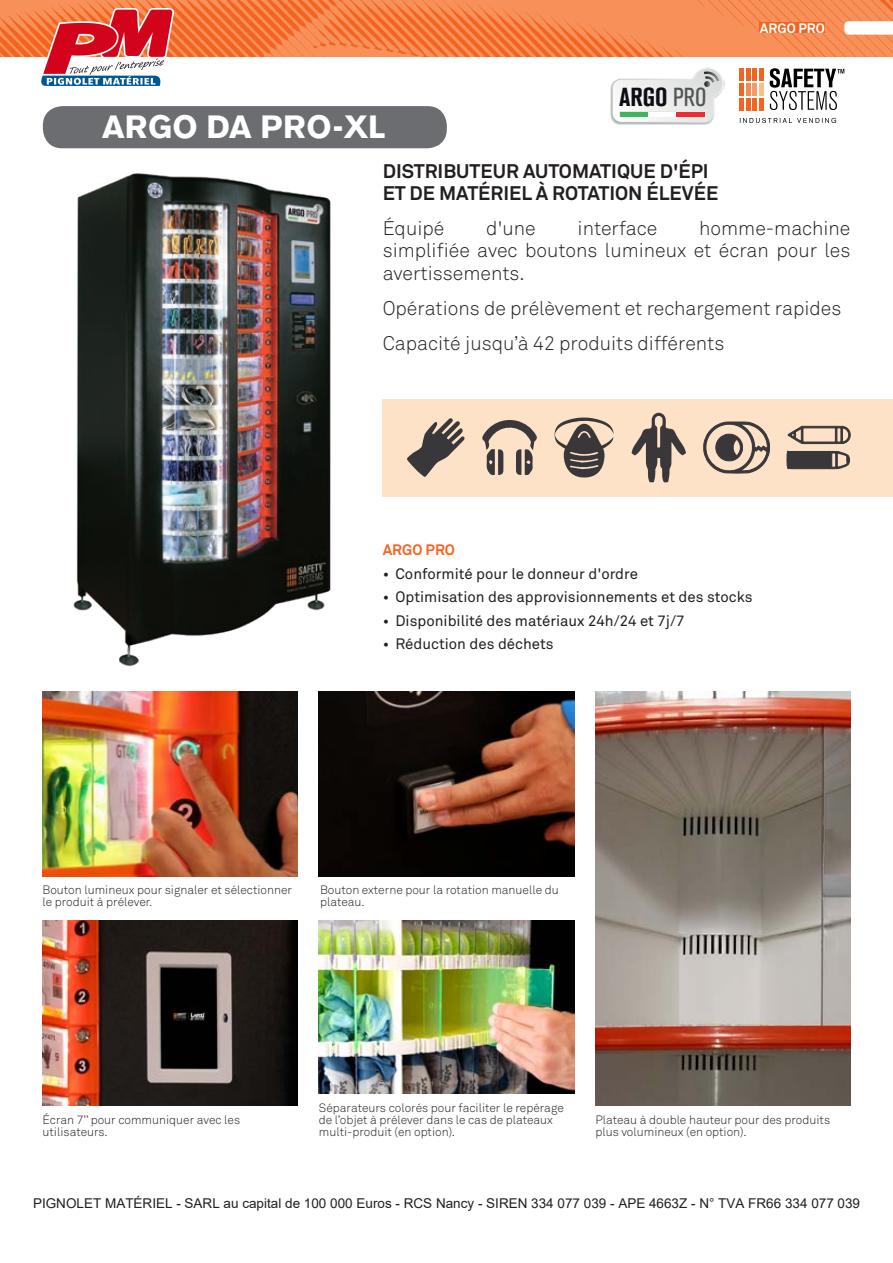
<style>
.page{position:relative;width:893px;height:1263px;background:#fff}
.page>*{position:absolute;margin:0;border:0;box-sizing:border-box;transform-origin:0 0}
.t1{font:700 31.95px "Akzidenz Grotesk BQ";letter-spacing:.02em;color:#fff}
.t2{font:700 condensed 25.8px "Akzidenz Grotesk BQ";color:#0e0c15}
.p1__testo_adv{font:19.5px/22.5px "Akkurat Light Pro";color:#231f20;text-align:justify}
.p1__titoletto_bold{font:700 19.5px/21px "Akkurat Pro";color:#231f20}
.p1__elenco_punto_arg{font:15px "Akkurat Pro";color:#231f20}
.p1__argo_pro{font:700 15px "Akkurat Pro";color:#f36421}
.t3{font:13.5px "Arial";color:#231f20}
.t4{font:700 13.5px "Akkurat Pro";color:#fff}
.p1__dida{font:12px/12px "Akkurat Light Pro";color:#231f20}
.s1{font-weight:400;color:#515356}
</style>
<div class="page">
<img style="left:0;top:0;width:893px;height:56px">
<div style="left:760px;top:23px;width:65px;height:10px;background:#f36421"></div>
<div style="left:739px;top:68px;width:5px;height:13px;background:#f36421"></div>
<div style="left:739px;top:83px;width:5px;height:12px;background:#f36421"></div>
<div style="left:739px;top:98px;width:5px;height:12px;background:#f36421"></div>
<svg style="left:740px;top:68px;width:104px;height:55px"></svg>
<svg style="left:844px;top:21px;width:49px;height:14px"></svg>
<img style="left:610px;top:80px;width:114px;height:45px">
<svg style="left:612px;top:68px;width:111px;height:55px"></svg>
<div style="left:383px;top:399px;width:510px;height:97px;background:#fde2c7"></div>
<img style="left:73px;top:173px;width:258px;height:494px">
<div style="left:43px;top:106px;width:404px;height:42px;background:#6c6d70;border-radius:19px"></div>
<img style="left:43px;top:691px;width:255px;height:185px">
<img style="left:319px;top:691px;width:255px;height:185px">
<img style="left:319px;top:921px;width:255px;height:173px">
<img style="left:43px;top:921px;width:255px;height:185px">
<svg style="left:631px;top:413px;width:55px;height:69px"></svg>
<svg style="left:407px;top:418px;width:58px;height:59px"></svg>
<svg style="left:482px;top:420px;width:55px;height:55px"></svg>
<svg style="left:554px;top:417px;width:60px;height:61px"></svg>
<svg style="left:703px;top:422px;width:67px;height:51px"></svg>
<svg style="left:788px;top:426px;width:63px;height:18px"></svg>
<svg style="left:787px;top:450px;width:63px;height:19px"></svg>
<img style="left:595px;top:691px;width:255px;height:415px">
<img style="left:42px;top:9px;width:131px;height:76px">
<p class="t1" style="left:102px;top:109px;width:285px">ARGO DA PRO-XL</p>
<h2 class="t2" style="left:619px;top:83px;width:89px">ARGO <span class="s1">PRO</span></h2>
<p class="t4" style="left:760px;top:20px;width:67px">ARGO PRO</p>
<p class="p1__titoletto_bold" style="left:383px;top:161px;width:337px">DISTRIBUTEUR AUTOMATIQUE D'ÉPI<br>ET DE MATÉRIEL À ROTATION ÉLEVÉE</p>
<p class="p1__testo_adv" style="left:383px;top:217px;width:63px">Équipé</p>
<p class="p1__testo_adv" style="left:486px;top:217px;width:51px">d'une</p>
<p class="p1__testo_adv" style="left:578px;top:217px;width:81px">interface</p>
<p class="p1__testo_adv" style="left:383px;top:217px;width:469px;text-indent:316px">homme-machine simplifiée avec boutons lumineux et écran pour les avertissements.</p>
<p class="p1__testo_adv" style="left:383px;top:297px;width:460px">Opérations de prélèvement et rechargement rapides</p>
<p class="p1__testo_adv" style="left:383px;top:333px;width:343px">Capacité jusqu’à 42 produits différents</p>
<p class="p1__argo_pro" style="left:383px;top:540px;width:74px">ARGO PRO</p>
<p class="p1__elenco_punto_arg" style="left:383px;top:564px;width:257px">• Conformité pour le donneur d'ordre</p>
<p class="p1__elenco_punto_arg" style="left:383px;top:588px;width:371px">• Optimisation des approvisionnements et des stocks</p>
<p class="p1__elenco_punto_arg" style="left:383px;top:612px;width:303px">• Disponibilité des matériaux 24h/24 et 7j/7</p>
<p class="p1__elenco_punto_arg" style="left:383px;top:635px;width:172px">• Réduction des déchets</p>
<p class="p1__dida" style="left:43px;top:884px;width:251px">Bouton lumineux pour signaler et sélectionner le produit à prélever.</p>
<p class="p1__dida" style="left:320px;top:884px;width:240px">Bouton externe pour la rotation manuelle du plateau.</p>
<p class="p1__dida" style="left:43px;top:1114px;width:199px">Écran 7’’ pour communiquer avec les utilisateurs.</p>
<p class="p1__dida" style="left:319px;top:1102px;width:246px">Séparateurs colorés pour faciliter le repérage de l’objet à prélever dans le cas de plateaux multi-produit (en option).</p>
<p class="p1__dida" style="left:595px;top:1114px;width:236px">Plateau à double hauteur pour des produits plus volumineux (en option).</p>
<p class="t3" style="left:33px;top:1194px;width:829px">PIGNOLET MATÉRIEL - SARL au capital de 100 000 Euros - RCS Nancy - SIREN 334 077 039 - APE 4663Z - N° TVA FR66 334 077 039</p>
</div>
